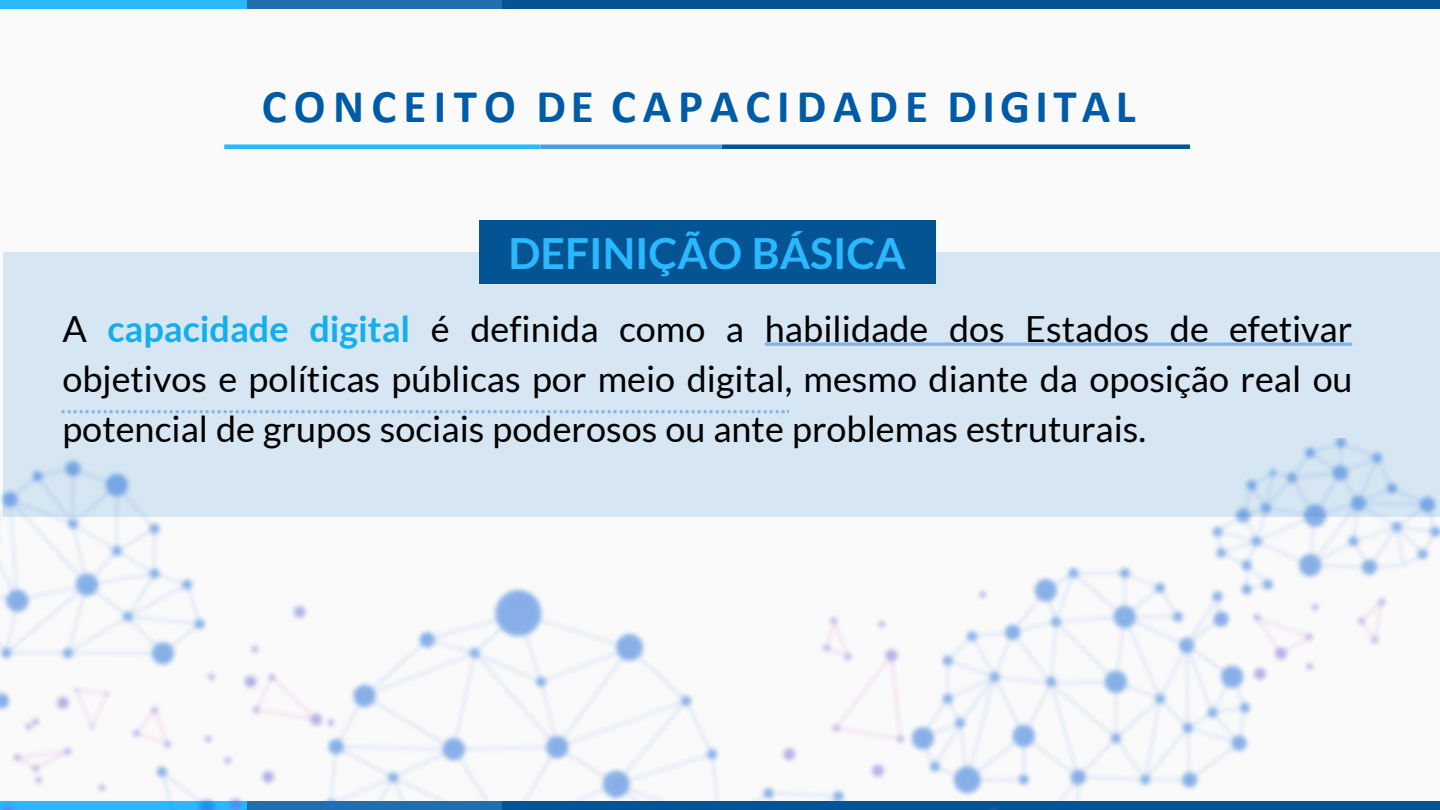
<style>
.page{position:relative;width:1440px;height:810px;background:#fafafa}
.page>*{position:absolute;margin:0;border:0;box-sizing:border-box;transform-origin:0 0}
.t1{font:700 47px "Calibri";letter-spacing:.145em;color:#005ba6}
.t2{font:700 43px "Lato";color:#2ab8ff}
.t3{font:36px/50.1px "Lato";color:#000;text-align:justify}
.s1{font-weight:700;color:#13aeec}
</style>
<div class="page">
<div style="left:722px;top:144px;width:468px;height:5px;background:#045393"></div>
<div style="left:541px;top:144px;width:181px;height:5px;background:#4e9cdd"></div>
<div style="left:224px;top:144px;width:317px;height:5px;background:#2ab8ff"></div>
<div style="left:0;top:0;width:248px;height:9px;background:#2ab8ff"></div>
<div style="left:248px;top:0;width:255px;height:9px;background:#236eac"></div>
<div style="left:503px;top:0;width:937px;height:9px;background:#045393"></div>
<div style="left:4px;top:252px;width:1436px;height:264px;background:#d6e6f3"></div>
<div style="left:479px;top:220px;width:456px;height:64px;background:#045393"></div>
<svg style="left:62px;top:410px;width:727px;height:3px"></svg>
<img style="left:0;top:439px;width:1440px;height:371px">
<svg style="left:765px;top:343px;width:587px;height:3px;background:#85b4e8"></svg>
<h2 class="t1" style="left:262px;top:73px;width:875px">CONCEITO DE CAPACIDADE DIGITAL</h2>
<p class="t2" style="left:508px;top:229px;width:399px">DEFINIÇÃO BÁSICA</p>
<p class="t3" style="left:62px;top:304px;width:1292px">A <span class="s1">capacidade digital</span> é definida como a habilidade dos Estados de efetivar objetivos e políticas públicas por meio digital, mesmo diante da oposição real ou potencial de grupos sociais poderosos ou ante problemas estruturais.</p>
</div>
